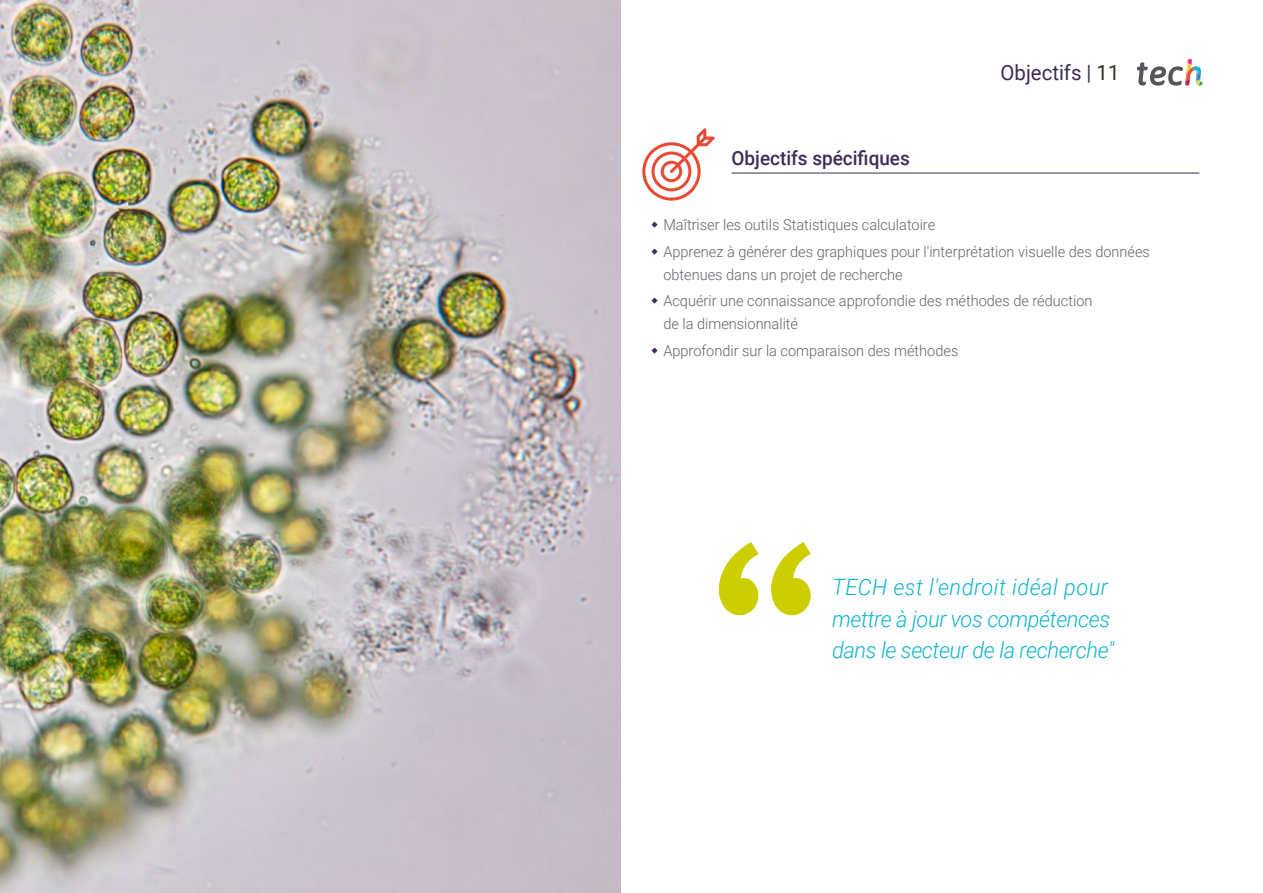
<style>
.page{position:relative;width:1263px;height:893px;background:#fff}
.page>*{position:absolute;margin:0;border:0;box-sizing:border-box;transform-origin:0 0}
.t1{font:italic 300 22.5px/31.5px "Roboto";letter-spacing:-.02em;color:#0fb6cf}
.t2{font:21px "Roboto";color:#3e2b56}
.t3{font:500 19.5px "Roboto";color:#3e2b56}
.t4{font:300 15px/26.7px "Roboto";color:#61646a}
.s1{color:#312e20}
</style>
<div class="page">
<hr style="left:732px;top:173px;width:467px;height:1px;background:#3e2b56">
<svg style="left:642px;top:128px;width:73px;height:73px"></svg>
<img style="left:0;top:0;width:621px;height:893px">
<svg style="left:1137px;top:59px;width:65px;height:27px"></svg>
<svg style="left:719px;top:542px;width:92px;height:73px"></svg>
<h3 class="t3" style="left:732px;top:144px;width:180px">Objectifs spécifiques</h3>
<h2 class="t2" style="left:1000px;top:57px;width:120px">Objectifs | <span class="s1">11</span></h2>
<p class="t4" style="left:663px;top:211px;width:488px">Maîtriser les outils Statistiques calculatoire<br>Apprenez à générer des graphiques pour l'interprétation visuelle des données</p>
<p class="t4" style="left:663px;top:260px;width:431px">obtenues dans un projet de recherche<br>Acquérir une connaissance approfondie des méthodes de réduction</p>
<p class="t4" style="left:663px;top:310px;width:297px">de la dimensionnalité<br>Approfondir sur la comparaison des méthodes</p>
<h1 class="t1" style="left:832px;top:570px;width:284px">TECH est l'endroit idéal pour mettre à jour vos compétences dans le secteur de la recherche"</h1>
</div>
